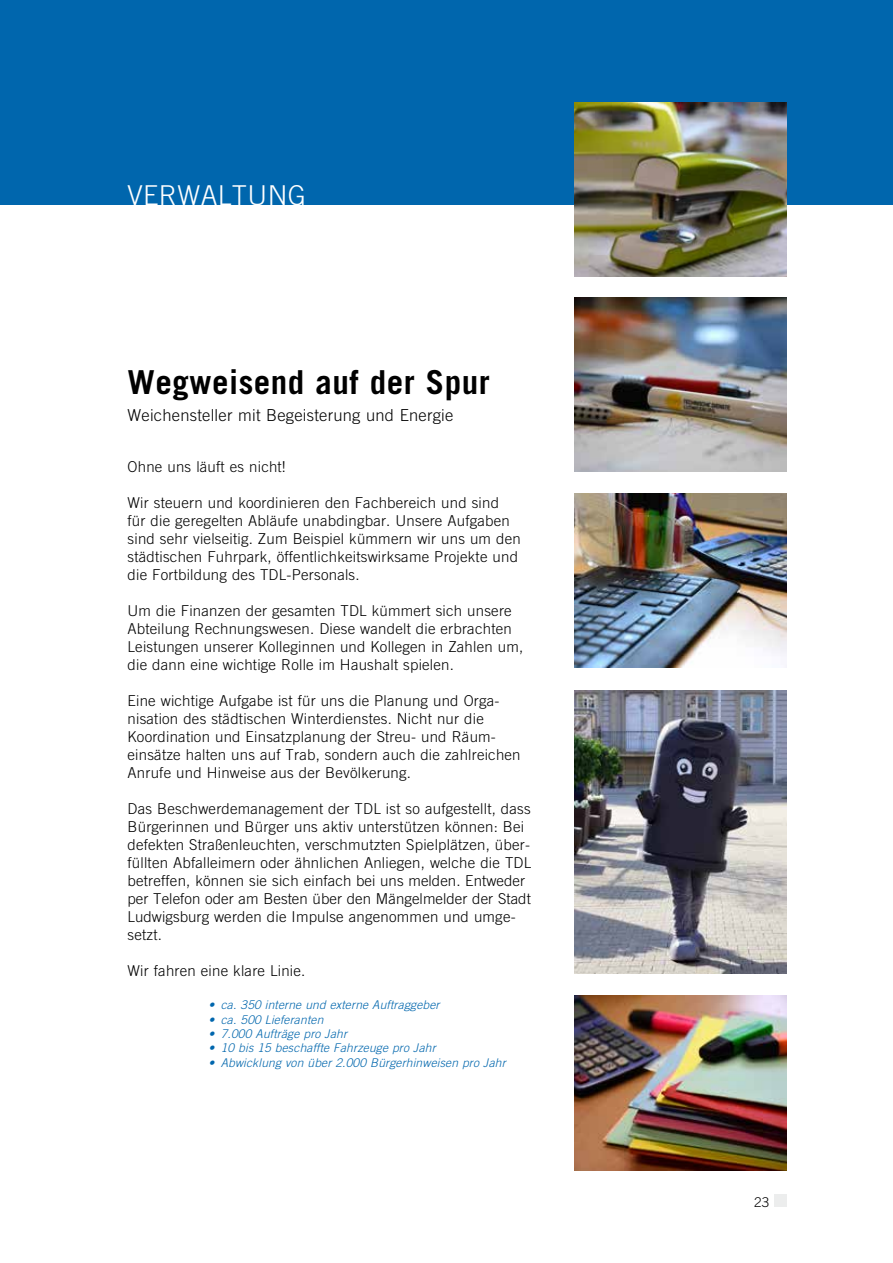
<style>
.page{position:relative;width:893px;height:1263px;background:#fff}
.page>*{position:absolute;margin:0;border:0;box-sizing:border-box;transform-origin:0 0}
.t1{font:700 33px "Ludwigsburg Trade Gothic";color:#000}
.t2{font:300 27.3px "Ludwigsburg Trade Gothic";color:#fff}
.t3{font:300 16.5px "Ludwigsburg Trade Gothic";color:#000}
.t4{font:300 15px/18px "Ludwigsburg Trade Gothic";color:#000}
.t5{font:300 13.5px "Ludwigsburg Trade Gothic";color:#000}
.t6{font:12px "Ludwigsburg Trade Gothic Lt Ob";color:#0066ad}
</style>
<div class="page">
<img style="left:574px;top:493px;width:213px;height:175px">
<div style="left:0;top:0;width:893px;height:204px;background:#0066ad"></div>
<img style="left:574px;top:297px;width:213px;height:175px">
<img style="left:574px;top:102px;width:213px;height:174px">
<div style="left:774px;top:1194px;width:13px;height:13px;background:#eceded"></div>
<img style="left:574px;top:996px;width:213px;height:174px">
<img style="left:574px;top:690px;width:213px;height:283px">
<h2 class="t2" style="left:128px;top:179px;width:181px">VERWALTUNG</h2>
<h1 class="t1" style="left:128px;top:362px;width:364px">Wegweisend auf der Spur</h1>
<p class="t3" style="left:128px;top:405px;width:328px">Weichensteller mit Begeisterung und Energie</p>
<p class="t4" style="left:128px;top:457px;width:160px">Ohne uns läuft es nicht!</p>
<p class="t4" style="left:128px;top:493px;width:395px">Wir steuern und koordinieren den Fachbereich und sind für die geregelten Abläufe unabdingbar. Unsere Aufgaben sind sehr vielseitig. Zum Beispiel kümmern wir uns um den städtischen Fuhrpark, öffentlichkeitswirksame Projekte und die Fortbildung des TDL-Personals.</p>
<p class="t4" style="left:128px;top:601px;width:397px">Um die Finanzen der gesamten TDL kümmert sich unsere Abteilung Rechnungswesen. Diese wandelt die erbrachten Leistungen unserer Kolleginnen und Kollegen in Zahlen um, die dann eine wichtige Rolle im Haushalt spielen.</p>
<p class="t4" style="left:128px;top:691px;width:395px">Eine wichtige Aufgabe ist für uns die Planung und Orga&shy;nisation des städtischen Winterdienstes. Nicht nur die Koordination und Einsatzplanung der Streu- und Räum&shy;einsätze halten uns auf Trab, sondern auch die zahlreichen Anrufe und Hinweise aus der Bevölkerung.</p>
<p class="t4" style="left:128px;top:799px;width:405px">Das Beschwerdemanagement der TDL ist so aufgestellt, dass Bürgerinnen und Bürger uns aktiv unterstützen können: Bei defekten Straßenleuchten, verschmutzten Spielplätzen, über&shy;füllten Abfalleimern oder ähnlichen Anliegen, welche die TDL betreffen, können sie sich einfach bei uns melden. Entweder per Telefon oder am Besten über den Mängelmelder der Stadt Ludwigsburg werden die Impulse angenommen und umge&shy;setzt.</p>
<p class="t4" style="left:128px;top:961px;width:180px">Wir fahren eine klare Linie.</p>
<p class="t6" style="left:208px;top:998px;width:233px">• ca. 350 interne und externe Auftraggeber</p>
<p class="t6" style="left:208px;top:1012px;width:117px">• ca. 500 Lieferanten</p>
<p class="t6" style="left:208px;top:1027px;width:140px">• 7.000 Aufträge pro Jahr</p>
<p class="t6" style="left:208px;top:1041px;width:229px">• 10 bis 15 beschaffte Fahrzeuge pro Jahr</p>
<p class="t6" style="left:208px;top:1055px;width:299px">• Abwicklung von über 2.000 Bürgerhinweisen pro Jahr</p>
<p class="t5" style="left:754px;top:1194px;width:17px">23</p>
</div>
